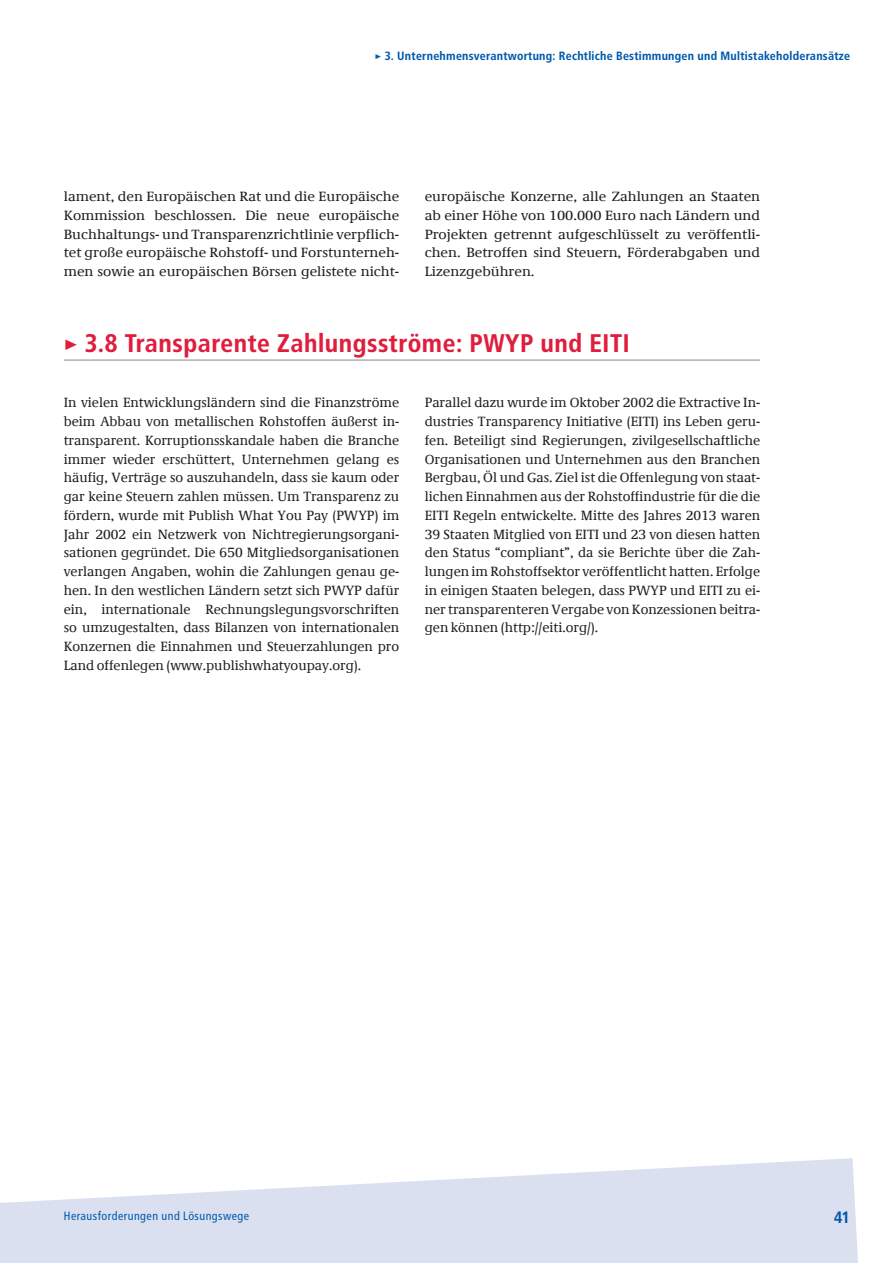
<style>
.page{position:relative;width:893px;height:1263px;background:#fff}
.page>*{position:absolute;margin:0;border:0;box-sizing:border-box;transform-origin:0 0}
.t1{font:25.5px "Transit Print OT Bld";color:#de1e3c}
.t2{font:16.5px "Transit Print OT Bld";color:#005aaa}
.t3{font:13.5px/18.8px "Demos Com";color:#231f20;text-align:justify}
.t4{font:13.5px/18.8px "Demos Com";color:#231f20;text-align:justify;scale:1.06 1}
.t5{font:12px "Transit Print OT Bld";color:#005aaa}
.t6{font:12px "Transit Print OT";color:#005aaa}
</style>
<div class="page">
<svg style="left:0;top:1158px;width:858px;height:105px;fill:#dbe0f1"></svg>
<hr style="left:64px;top:359px;width:696px;height:2px;background:#939598">
<p class="t5" style="left:375px;top:50px;width:477px">▸ 3. Unternehmensverantwortung: Rechtliche Bestimmungen und Multistakeholderansätze</p>
<p class="t4" style="left:64px;top:189px;width:318px">lament, den Europäischen Rat und die Europäische Kommission beschlossen. Die neue europäische Buchhaltungs- und Transparenzrichtlinie verpflich&shy;tet große europäische Rohstoff- und Forstunterneh&shy;men sowie an europäischen Börsen gelistete nicht-</p>
<p class="t4" style="left:425px;top:189px;width:318px">europäische Konzerne, alle Zahlungen an Staaten ab einer Höhe von 100.000 Euro nach Ländern und Projekten getrennt aufgeschlüsselt zu veröffentli&shy;chen. Betroffen sind Steuern, Förderabgaben und Lizenzgebühren.</p>
<h1 class="t1" style="left:64px;top:331px;width:568px">▸ 3.8 Transparente Zahlungsströme: PWYP und EITI</h1>
<p class="t3" style="left:64px;top:395px;width:337px">In vielen Entwicklungsländern sind die Finanzströme beim Abbau von metallischen Rohstoffen äußerst in&shy;transparent. Korruptionsskandale haben die Branche immer wieder erschüttert, Unternehmen gelang es häufig, Verträge so auszuhandeln, dass sie kaum oder gar keine Steuern zahlen müssen. Um Transparenz zu fördern, wurde mit Publish What You Pay (PWYP) im Jahr 2002 ein Netzwerk von Nichtregierungsorgani&shy;sationen gegründet. Die 650 Mitgliedsorganisationen verlangen Angaben, wohin die Zahlungen genau ge&shy;hen. In den westlichen Ländern setzt sich PWYP dafür ein, internationale Rechnungslegungsvorschriften so umzugestalten, dass Bilanzen von internationalen Konzernen die Einnahmen und Steuerzahlungen pro Land offenlegen (www.publishwhatyoupay.org).</p>
<p class="t3" style="left:425px;top:395px;width:337px">Parallel dazu wurde im Oktober 2002 die Extractive In&shy;dustries Transparency Initiative (EITI) ins Leben geru&shy;fen. Beteiligt sind Regierungen, zivilgesellschaftliche Organisationen und Unternehmen aus den Branchen Bergbau, Öl und Gas. Ziel ist die Offenlegung von staat&shy;lichen Einnahmen aus der Rohstoffindustrie für die die EITI Regeln entwickelte. Mitte des Jahres 2013 waren 39 Staaten Mitglied von EITI und 23 von diesen hatten den Status “compliant”, da sie Berichte über die Zah&shy;lungen im Rohstoffsektor veröffentlicht hatten. Erfolge in einigen Staaten belegen, dass PWYP und EITI zu ei&shy;ner transparenteren Vergabe von Konzessionen beitra&shy;gen können (http://eiti.org/).</p>
<p class="t6" style="left:64px;top:1210px;width:187px">Herausforderungen und Lösungswege</p>
<p class="t2" style="left:834px;top:1210px;width:18px">41</p>
</div>
